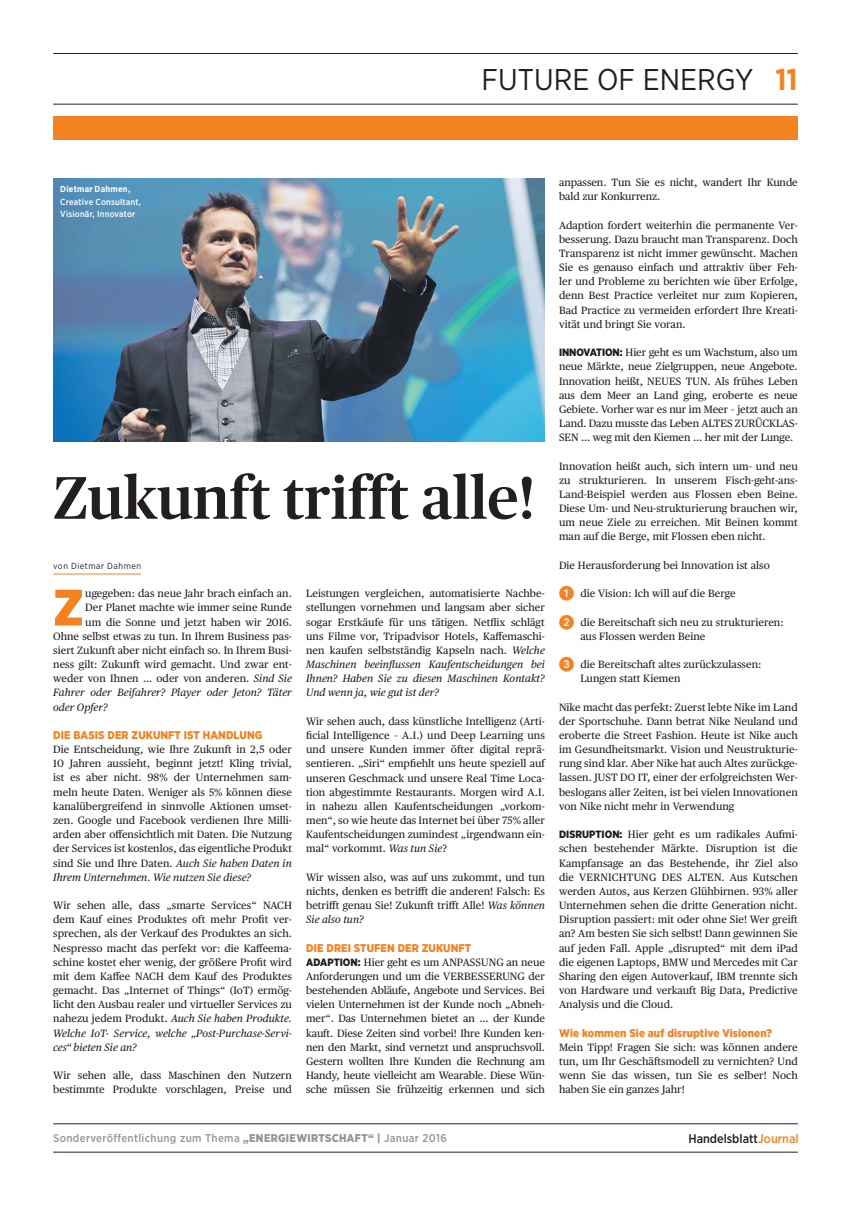
<style>
.page{position:relative;width:851px;height:1205px;background:#fff}
.page>*{position:absolute;margin:0;border:0;box-sizing:border-box;transform-origin:0 0}
.t1{font:500 60px "Publico";color:#231f20}
.t2{font:900 51.12px "Gotham Narrow";color:#f58220}
.t3{font:30px "Gotham Narrow";color:#231f20}
.t4{font:500 12.5px "Gotham Narrow";color:#231f20}
.t5{font:900 11.25px "Gotham Narrow";letter-spacing:.01em;color:#f58220}
.t6{font:500 11.25px "Gotham Narrow";letter-spacing:.03em;color:#939598}
.t7{font:10.62px/14.1px "Publico Text";letter-spacing:.005em;color:#231f20;text-align:justify}
.t8{font:italic 10.62px "Publico Text";letter-spacing:.005em;color:#231f20}
.t9{font:500 8.75px/12.5px "Gotham Narrow";letter-spacing:.02em;color:#fff}
.t10{font:8.75px "Gotham Narrow";letter-spacing:.06em;color:#231f20}
.t11{font:700 8.75px "Gotham Narrow";letter-spacing:.025em;color:#fff}
.s1{font-weight:700;color:#f58220}
.s2{font-style:italic}
.s3{font-family:"Gotham Narrow";font-weight:900}
.s4{color:#f58220}
.s5{font-weight:900}
</style>
<div class="page">
<hr style="left:53px;top:1152px;width:744px;height:1px;background:#231f20">
<hr style="left:53px;top:1123px;width:744px;height:1px;background:#231f20">
<hr style="left:53px;top:53px;width:744px;height:1px;background:#231f20">
<hr style="left:53px;top:104px;width:744px;height:1px;background:#231f20">
<div style="left:53px;top:117px;width:744px;height:23px;background:#f58220"></div>
<hr style="left:53px;top:573px;width:88px;height:1px;background:#f58220">
<img style="left:53px;top:178px;width:491px;height:263px">
<h3 class="t3" style="left:481px;top:61px;width:317px">FUTURE OF ENERGY <span class="s1">11</span></h3>
<p class="t11" style="left:60px;top:184px;width:72px">Dietmar Dahmen,</p>
<p class="t9" style="left:60px;top:195px;width:82px">Creative Consultant,<br>Visionär, Innovator</p>
<h1 class="t1" style="left:53px;top:464px;width:483px">Zukunft trifft alle!</h1>
<p class="t10" style="left:53px;top:560px;width:90px">von Dietmar Dahmen</p>
<h2 class="t2" style="left:53px;top:574px;width:32px">Z</h2>
<p class="t7" style="left:85px;top:586px;width:208px">ugegeben: das neue Jahr brach einfach an.</p>
<p class="t7" style="left:85px;top:600px;width:208px">Der Planet machte wie immer seine Runde</p>
<p class="t7" style="left:85px;top:615px;width:208px">um die Sonne und jetzt haben wir 2016.</p>
<p class="t7" style="left:53px;top:629px;width:240px">Ohne selbst etwas zu tun. In Ihrem Business pas-</p>
<p class="t7" style="left:53px;top:643px;width:240px">siert Zukunft aber nicht einfach so. In Ihrem Busi-</p>
<p class="t7" style="left:53px;top:657px;width:240px">ness gilt: Zukunft wird gemacht. Und zwar ent-</p>
<p class="t7" style="left:53px;top:671px;width:240px">weder von Ihnen … oder von anderen. <span class="s2">Sind Sie</span></p>
<p class="t8" style="left:53px;top:686px;width:240px">Fahrer oder Beifahrer? Player oder Jeton? Täter</p>
<p class="t8" style="left:53px;top:701px;width:56px">oder Opfer?</p>
<p class="t5" style="left:53px;top:727px;width:210px">DIE BASIS DER ZUKUNFT IST HANDLUNG</p>
<p class="t7" style="left:53px;top:742px;width:240px">Die Entscheidung, wie Ihre Zukunft in 2,5 oder 10 Jahren aussieht, beginnt jetzt! Kling trivial, ist es aber nicht. 98% der Unternehmen sam&shy;meln heute Daten. Weniger als 5% können diese kanalübergreifend in sinnvolle Aktionen umset&shy;zen. Google und Facebook verdienen Ihre Milli&shy;arden aber offensichtlich mit Daten. Die Nutzung der Services ist kostenlos, das eigentliche Produkt sind Sie und Ihre Daten. <span class="s2">Auch Sie haben Daten in Ihrem Unternehmen. Wie nutzen Sie diese?</span></p>
<p class="t7" style="left:53px;top:898px;width:240px">Wir sehen alle, dass „smarte Services“ NACH dem Kauf eines Produktes oft mehr Profit ver&shy;sprechen, als der Verkauf des Produktes an sich.<br>Nespresso macht das perfekt vor: die Kaffeema&shy;schine kostet eher wenig, der größere Profit wird mit dem Kaffee NACH dem Kauf des Produktes gemacht. Das „Internet of Things“ (IoT) ermög&shy;licht den Ausbau realer und virtueller Services zu nahezu jedem Produkt. <span class="s2">Auch Sie haben Produkte.<br>Welche IoT- Service, welche „Post-Purchase-Servi&shy;ces“ bieten Sie an?</span></p>
<p class="t7" style="left:53px;top:1068px;width:240px">Wir sehen alle, dass Maschinen den Nutzern bestimmte Produkte vorschlagen, Preise und</p>
<p class="t7" style="left:306px;top:586px;width:240px">Leistungen vergleichen, automatisierte Nachbe&shy;stellungen vornehmen und langsam aber sicher sogar Erstkäufe für uns tätigen. Netflix schlägt uns Filme vor, Tripadvisor Hotels, Kaffemaschi&shy;nen kaufen selbstständig Kapseln nach. <span class="s2">Welche Maschinen beeinflussen Kaufentscheidungen bei Ihnen? Haben Sie zu diesen Maschinen Kontakt?<br>Und wenn ja, wie gut ist der?</span></p>
<p class="t7" style="left:306px;top:714px;width:240px">Wir sehen auch, dass künstliche Intelligenz (Arti&shy;ficial Intelligence – A.I.) und Deep Learning uns und unsere Kunden immer öfter digital reprä&shy;sentieren. „Siri“ empfiehlt uns heute speziell auf unseren Geschmack und unsere Real Time Loca&shy;tion abgestimmte Restaurants. Morgen wird A.I. in nahezu allen Kaufentscheidungen „vorkom&shy;men“, so wie heute das Internet bei über 75% aller Kaufentscheidungen zumindest „irgendwann ein&shy;mal“ vorkommt. <span class="s2">Was tun Sie</span>?</p>
<p class="t7" style="left:306px;top:870px;width:240px">Wir wissen also, was auf uns zukommt, und tun nichts, denken es betrifft die anderen! Falsch: Es betrifft genau Sie! Zukunft trifft Alle! <span class="s2">Was können Sie also tun?</span></p>
<p class="t5" style="left:306px;top:940px;width:166px">DIE DREI STUFEN DER ZUKUNFT</p>
<p class="t7" style="left:306px;top:955px;width:240px"><span class="s3">ADAPTION:</span> Hier geht es um ANPASSUNG an neue Anforderungen und um die VERBESSERUNG der bestehenden Abläufe, Angebote und Services. Bei vielen Unternehmen ist der Kunde noch „Abneh&shy;mer“. Das Unternehmen bietet an … der Kunde kauft. Diese Zeiten sind vorbei! Ihre Kunden ken&shy;nen den Markt, sind vernetzt und anspruchsvoll.<br>Gestern wollten Ihre Kunden die Rechnung am Handy, heute vielleicht am Wearable. Diese Wün&shy;sche müssen Sie frühzeitig erkennen und sich</p>
<p class="t7" style="left:559px;top:175px;width:240px">anpassen. Tun Sie es nicht, wandert Ihr Kunde bald zur Konkurrenz.</p>
<p class="t7" style="left:559px;top:218px;width:240px">Adaption fordert weiterhin die permanente Ver&shy;besserung. Dazu braucht man Transparenz. Doch Transparenz ist nicht immer gewünscht. Machen Sie es genauso einfach und attraktiv über Feh&shy;ler und Probleme zu berichten wie über Erfolge, denn Best Practice verleitet nur zum Kopieren, Bad Practice zu vermeiden erfordert Ihre Kreati&shy;vität und bringt Sie voran.</p>
<p class="t7" style="left:559px;top:345px;width:240px"><span class="s3">INNOVATION:</span> Hier geht es um Wachstum, also um neue Märkte, neue Zielgruppen, neue Angebote.<br>Innovation heißt, NEUES TUN. Als frühes Leben aus dem Meer an Land ging, eroberte es neue Gebiete. Vorher war es nur im Meer – jetzt auch an Land. Dazu musste das Leben ALTES ZURÜCKLAS-SEN … weg mit den Kiemen … her mit der Lunge.</p>
<p class="t7" style="left:559px;top:459px;width:240px">Innovation heißt auch, sich intern um- und neu zu strukturieren. In unserem Fisch-geht-ans-Land-Beispiel werden aus Flossen eben Beine.<br>Diese Um- und Neu-strukturierung brauchen wir, um neue Ziele zu erreichen. Mit Beinen kommt man auf die Berge, mit Flossen eben nicht.</p>
<p class="t7" style="left:559px;top:558px;width:212px">Die Herausforderung bei Innovation ist also</p>
<p class="t7" style="left:559px;top:586px;width:178px"><span class="s4">➊</span> die Vision: Ich will auf die Berge</p>
<p class="t7" style="left:580px;top:615px;width:205px;text-indent:-21px"><span class="s4">➋</span> die Bereitschaft sich neu zu strukturieren: aus Flossen werden Beine</p>
<p class="t7" style="left:580px;top:657px;width:183px;text-indent:-21px"><span class="s4">➌</span> die Bereitschaft altes zurückzulassen:<br>Lungen statt Kiemen</p>
<p class="t7" style="left:559px;top:700px;width:240px">Nike macht das perfekt: Zuerst lebte Nike im Land der Sportschuhe. Dann betrat Nike Neuland und eroberte die Street Fashion. Heute ist Nike auch im Gesundheitsmarkt. Vision und Neustrukturie&shy;rung sind klar. Aber Nike hat auch Altes zurückge&shy;lassen. JUST DO IT, einer der erfolgreichsten Wer&shy;beslogans aller Zeiten, ist bei vielen Innovationen von Nike nicht mehr in Verwendung</p>
<p class="t7" style="left:559px;top:827px;width:240px"><span class="s3">DISRUPTION:</span> Hier geht es um radikales Aufmi&shy;schen bestehender Märkte. Disruption ist die Kampfansage an das Bestehende, ihr Ziel also die VERNICHTUNG DES ALTEN. Aus Kutschen werden Autos, aus Kerzen Glühbirnen. 93% aller Unternehmen sehen die dritte Generation nicht.<br>Disruption passiert: mit oder ohne Sie! Wer greift an? Am besten Sie sich selbst! Dann gewinnen Sie auf jeden Fall. Apple „disrupted“ mit dem iPad die eigenen Laptops, BMW und Mercedes mit Car Sharing den eigen Autoverkauf, IBM trennte sich von Hardware und verkauft Big Data, Predictive Analysis und die Cloud.</p>
<p class="t5" style="left:559px;top:1025px;width:214px">Wie kommen Sie auf disruptive Visionen?</p>
<p class="t7" style="left:559px;top:1040px;width:240px">Mein Tipp! Fragen Sie sich: was können andere tun, um Ihr Geschäftsmodell zu vernichten? Und wenn Sie das wissen, tun Sie es selber! Noch haben Sie ein ganzes Jahr!</p>
<p class="t6" style="left:53px;top:1131px;width:395px">Sonderveröffentlichung zum Thema <span class="s5">„ENERGIEWIRTSCHAFT“ |</span> Januar 2016</p>
<p class="t4" style="left:688px;top:1130px;width:112px">Handelsblatt<span class="s4">Journal</span></p>
</div>
